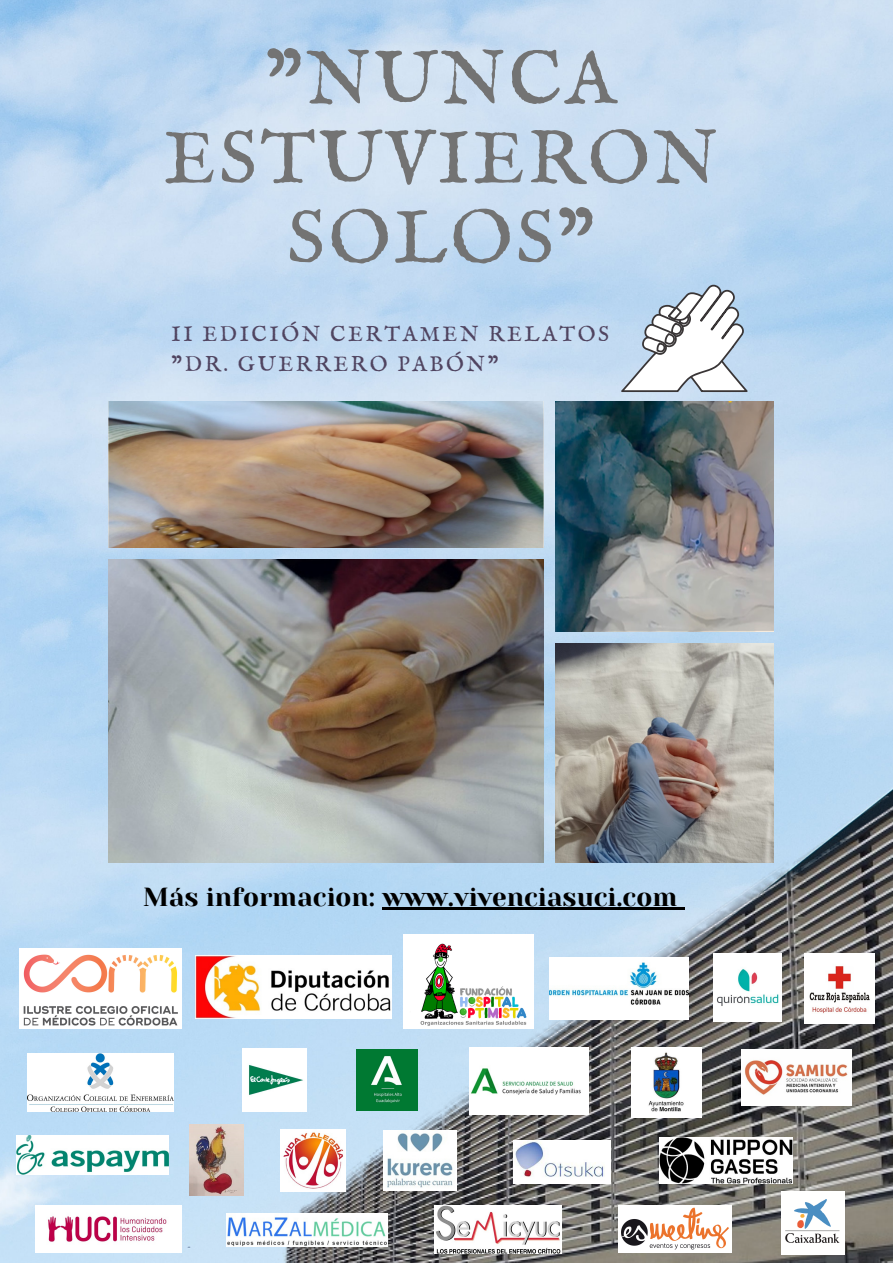
<style>
.page{position:relative;width:893px;height:1263px;background:#fff}
.page>*{position:absolute;margin:0;border:0;box-sizing:border-box;transform-origin:0 0}
.t1{font:75.3px/79.5px "IM FELL English SC";letter-spacing:.04em;color:#737373;text-align:center}
.t2{font:26.1px "Yeseva One";color:#000}
.t3{font:21.52px "IM FELL English SC";letter-spacing:.12em;color:#504460}
</style>
<div class="page">
<img style="left:0;top:0;width:893px;height:1263px">
<img style="left:233px;top:796px;width:660px;height:467px">
<img style="left:108px;top:402px;width:435px;height:145px">
<img style="left:108px;top:559px;width:435px;height:303px">
<img style="left:555px;top:402px;width:218px;height:230px">
<img style="left:555px;top:644px;width:218px;height:218px">
<svg style="left:621px;top:285px;width:126px;height:107px"></svg>
<img style="left:27px;top:1053px;width:146px;height:58px">
<img style="left:804px;top:953px;width:70px;height:70px">
<img style="left:356px;top:1049px;width:61px;height:61px">
<img style="left:549px;top:957px;width:139px;height:62px">
<img style="left:659px;top:1137px;width:133px;height:46px">
<img style="left:195px;top:955px;width:196px;height:64px">
<img style="left:713px;top:953px;width:68px;height:68px">
<img style="left:243px;top:1048px;width:63px;height:63px">
<img style="left:226px;top:1213px;width:161px;height:33px">
<img style="left:631px;top:1047px;width:70px;height:70px">
<img style="left:469px;top:1047px;width:120px;height:67px">
<img style="left:434px;top:1205px;width:128px;height:49px">
<img style="left:742px;top:1049px;width:109px;height:56px">
<img style="left:19px;top:949px;width:162px;height:80px">
<img style="left:36px;top:1205px;width:145px;height:48px">
<img style="left:189px;top:1125px;width:55px;height:71px">
<img style="left:281px;top:1129px;width:65px;height:62px">
<img style="left:16px;top:1135px;width:152px;height:39px">
<img style="left:383px;top:1130px;width:73px;height:60px">
<img style="left:513px;top:1141px;width:97px;height:42px">
<img style="left:404px;top:935px;width:129px;height:93px">
<img style="left:619px;top:1205px;width:112px;height:48px">
<img style="left:781px;top:1191px;width:64px;height:63px">
<hr style="left:382px;top:907px;width:295px;height:2px;background:#000">
<svg style="left:677px;top:907px;width:7px;height:2px"></svg>
<p class="t1" style="left:164px;top:43px;width:556px">"NUNCA<br>ESTUVIERON<br>SOLOS"</p>
<p class="t3" style="left:172px;top:322px;width:439px">II EDICIÓN CERTAMEN RELATOS</p>
<p class="t3" style="left:172px;top:352px;width:328px">"DR. GUERRERO PABÓN"</p>
<p class="t2" style="left:143px;top:882px;width:536px">Más informacion: www.vivenciasuci.com</p>
</div>
